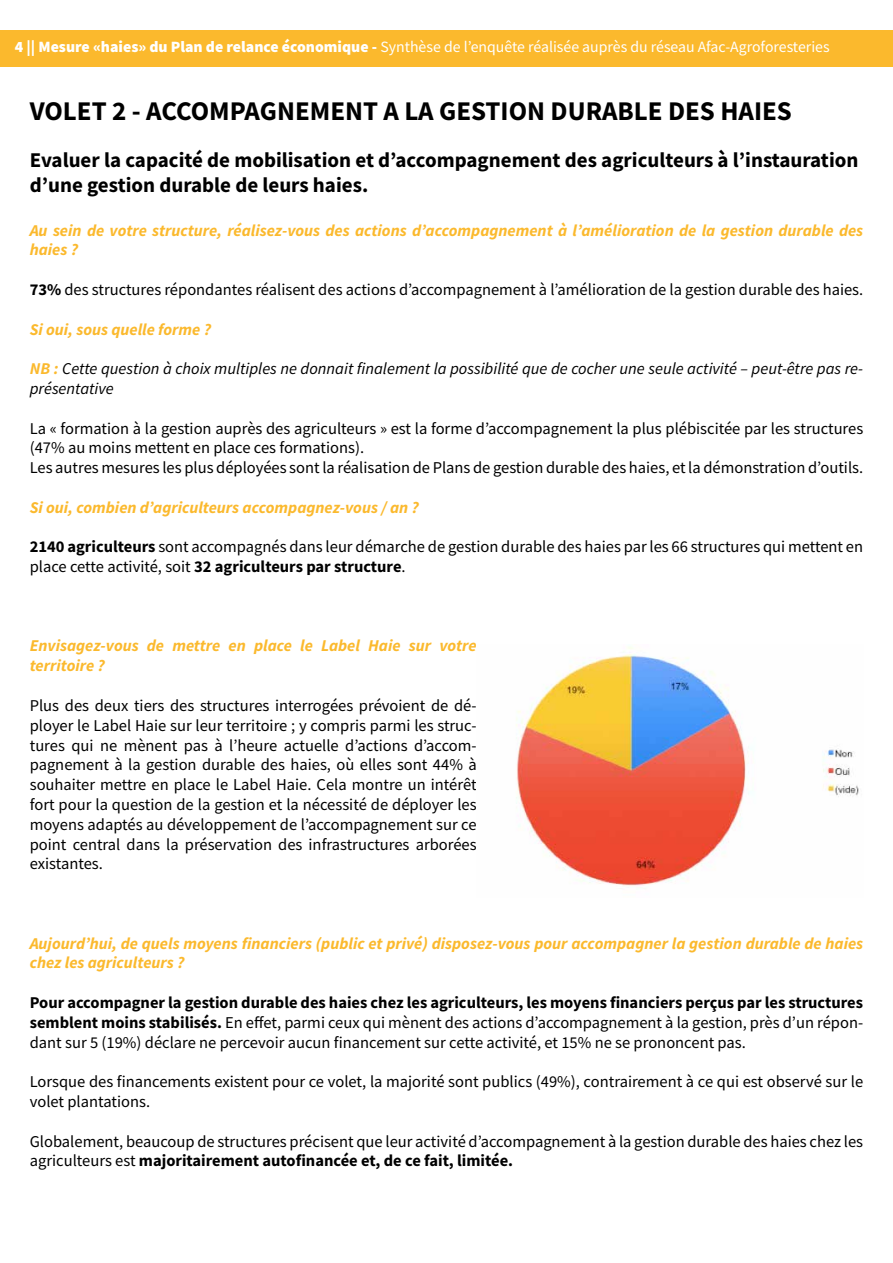
<style>
.page{position:relative;width:893px;height:1263px;background:#fff}
.page>*{position:absolute;margin:0;border:0;box-sizing:border-box;transform-origin:0 0}
.t1{font:700 27px "Source Sans Pro";color:#000}
.t2{font:700 21px/25.2px "Source Sans Pro";color:#000}
.t3{font:16.5px/19.8px "Source Sans Pro";color:#000}
.t4{font:italic 700 16.5px/19.8px "Source Sans Pro";color:#fbb92d}
.t5{font:italic 16.5px/19.8px "Source Sans Pro";color:#000}
.t6{font:15.75px "Source Sans Pro";color:#fff}
.s1{font-weight:900}
.s2{font-weight:700}
.s3{font-weight:700;color:#fbb92d}
</style>
<div class="page">
<div style="left:0;top:31px;width:893px;height:36px;background:#fbb92d"></div>
<img style="left:516px;top:647px;width:343px;height:239px">
<p class="t6" style="left:15px;top:37px;width:816px"><span class="s1">4 || Mesure «haies» du Plan de relance économique -</span> Synthèse de l’enquête réalisée auprès du réseau Afac-Agroforesteries</p>
<h1 class="t1" style="left:30px;top:93px;width:764px">VOLET 2 - ACCOMPAGNEMENT A LA GESTION DURABLE DES HAIES</h1>
<p class="t2" style="left:30px;top:147px;width:830px">Evaluer la capacité de mobilisation et d’accompagnement des agriculteurs à l’instauration d’une gestion durable de leurs haies.</p>
<p class="t4" style="left:30px;top:220px;width:835px">Au sein de votre structure, réalisez-vous des actions d’accompagnement à l’amélioration de la gestion durable des haies ?</p>
<p class="t3" style="left:30px;top:280px;width:835px"><span class="s2">73%</span> des structures répondantes réalisent des actions d’accompagnement à l’amélioration de la gestion durable des haies.</p>
<p class="t4" style="left:30px;top:319px;width:183px">Si oui, sous quelle forme ?</p>
<p class="t5" style="left:30px;top:359px;width:835px"><span class="s3">NB :</span> Cette question à choix multiples ne donnait finalement la possibilité que de cocher une seule activité – peut-être pas re&shy;présentative</p>
<p class="t3" style="left:30px;top:418px;width:835px">La « formation à la gestion auprès des agriculteurs » est la forme d’accompagnement la plus plébiscitée par les structures (47% au moins mettent en place ces formations).<br>Les autres mesures les plus déployées sont la réalisation de Plans de gestion durable des haies, et la démonstration d’outils.</p>
<p class="t4" style="left:30px;top:497px;width:391px">Si oui, combien d’agriculteurs accompagnez-vous / an ?</p>
<p class="t3" style="left:30px;top:537px;width:835px"><span class="s2">2140 agriculteurs</span> sont accompagnés dans leur démarche de gestion durable des haies par les 66 structures qui mettent en place cette activité, soit <span class="s2">32 agriculteurs par structure</span>.</p>
<p class="t4" style="left:30px;top:636px;width:448px">Envisagez-vous de mettre en place le Label Haie sur votre territoire ?</p>
<p class="t3" style="left:30px;top:695px;width:448px;text-align:justify">Plus des deux tiers des structures interrogées prévoient de dé&shy;ployer le Label Haie sur leur territoire ; y compris parmi les struc&shy;tures qui ne mènent pas à l’heure actuelle d’actions d’accom&shy;pagnement à la gestion durable des haies, où elles sont 44% à souhaiter mettre en place le Label Haie. Cela montre un intérêt fort pour la question de la gestion et la nécessité de déployer les moyens adaptés au développement de l’accompagnement sur ce point central dans la préservation des infrastructures arborées existantes.</p>
<p class="t4" style="left:30px;top:933px;width:835px">Aujourd’hui, de quels moyens financiers (public et privé) disposez-vous pour accompagner la gestion durable de haies chez les agriculteurs ?</p>
<p class="t3" style="left:30px;top:992px;width:835px;text-align:justify"><span class="s2">Pour accompagner la gestion durable des haies chez les agriculteurs, les moyens financiers perçus par les structures semblent moins stabilisés.</span> En effet, parmi ceux qui mènent des actions d’accompagnement à la gestion, près d’un répon&shy;dant sur 5 (19%) déclare ne percevoir aucun financement sur cette activité, et 15% ne se prononcent pas.</p>
<p class="t3" style="left:30px;top:1072px;width:835px">Lorsque des financements existent pour ce volet, la majorité sont publics (49%), contrairement à ce qui est observé sur le volet plantations.</p>
<p class="t3" style="left:30px;top:1131px;width:835px">Globalement, beaucoup de structures précisent que leur activité d’accompagnement à la gestion durable des haies chez les agriculteurs est <span class="s2">majoritairement autofinancée et, de ce fait, limitée.</span></p>
</div>
